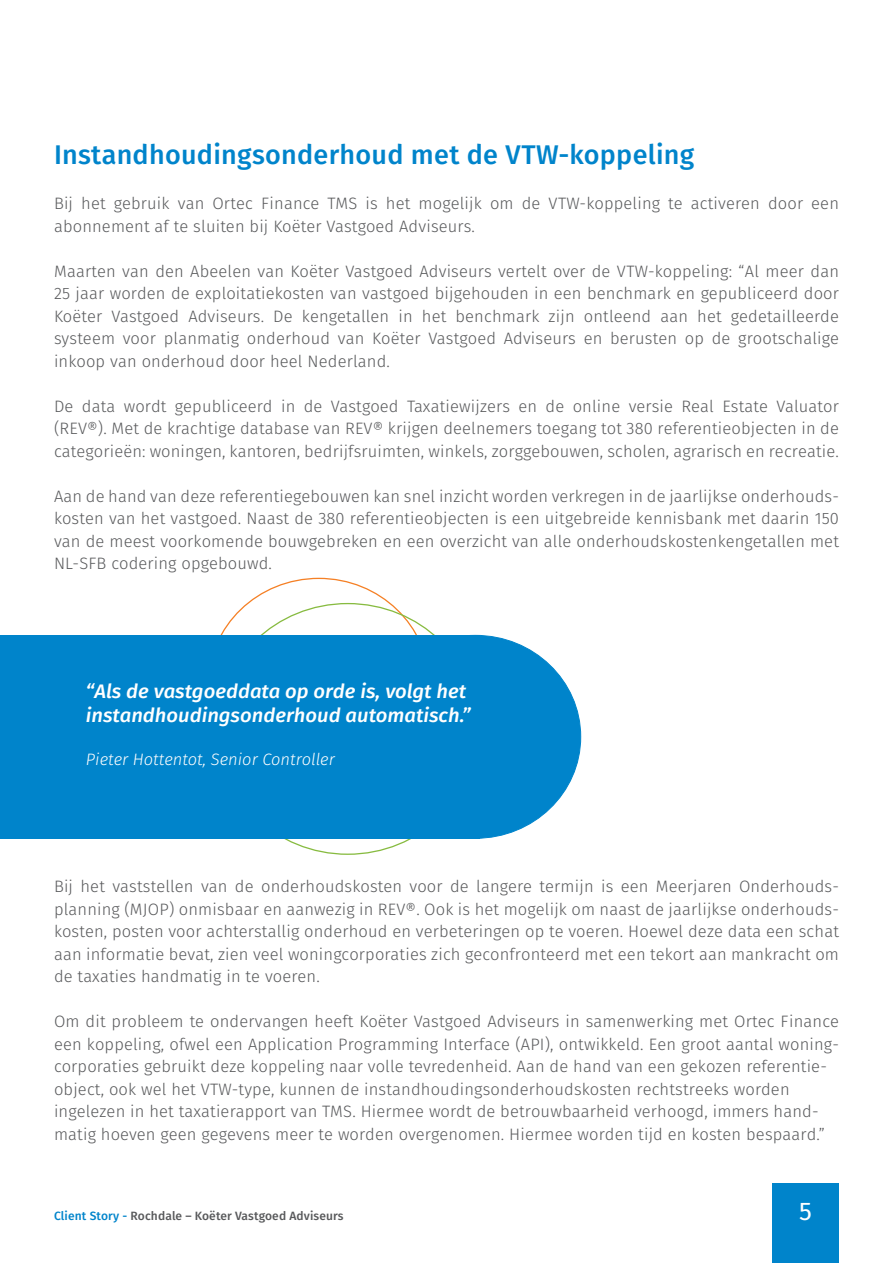
<style>
.page{position:relative;width:893px;height:1263px;background:#fff}
.page>*{position:absolute;margin:0;border:0;box-sizing:border-box;transform-origin:0 0}
.t1{font:500 27px "Fira Sans";letter-spacing:.01em;color:#0084cb}
.t2{font:25.5px "Fira Sans";color:#fff}
.t3{font:italic 500 19.5px/23.4px "Fira Sans";color:#fff;scale:1.04 1}
.t4{font:300 16.5px/22.5px "Fira Sans";letter-spacing:.01em;color:#58595b;text-align:justify}
.t5{font:italic 300 16.5px "Fira Sans";color:#fff}
.t6{font:500 12px "Fira Sans";letter-spacing:.01em;color:#58595b}
.s1{color:#0084cb}
</style>
<div class="page">
<div style="left:772px;top:1183px;width:67px;height:80px;background:#0084cb"></div>
<div style="left:0;top:635px;width:480px;height:203px;background:#0084cb"></div>
<div style="left:370px;top:635px;width:211px;height:203px;background:#0084cb;border-radius:50%"></div>
<h1 class="t1" style="left:54px;top:133px;width:642px">Instandhoudingsonderhoud met de VTW-koppeling</h1>
<p class="t4" style="left:54px;top:192px;width:786px">Bij het gebruik van Ortec Finance TMS is het mogelijk om de VTW-koppeling te activeren door een abonnement af te sluiten bij Koëter Vastgoed Adviseurs.</p>
<p class="t4" style="left:54px;top:260px;width:786px">Maarten van den Abeelen van Koëter Vastgoed Adviseurs vertelt over de VTW-koppeling: “Al meer dan 25 jaar worden de exploitatiekosten van vastgoed bijgehouden in een benchmark en gepubliceerd door Koëter Vastgoed Adviseurs. De kengetallen in het benchmark zijn ontleend aan het gedetailleerde systeem voor planmatig onderhoud van Koëter Vastgoed Adviseurs en berusten op de grootschalige inkoop van onderhoud door heel Nederland.</p>
<p class="t4" style="left:54px;top:395px;width:786px">De data wordt gepubliceerd in de Vastgoed Taxatiewijzers en de online versie Real Estate Valuator (REV®). Met de krachtige database van REV® krijgen deelnemers toegang tot 380 referentieobjecten in de categorieën: woningen, kantoren, bedrijfsruimten, winkels, zorggebouwen, scholen, agrarisch en recreatie.</p>
<p class="t4" style="left:54px;top:485px;width:786px">Aan de hand van deze referentiegebouwen kan snel inzicht worden verkregen in de jaarlijkse onderhouds&shy;kosten van het vastgoed. Naast de 380 referentieobjecten is een uitgebreide kennisbank met daarin 150 van de meest voorkomende bouwgebreken en een overzicht van alle onderhoudskostenkengetallen met NL-SFB codering opgebouwd.</p>
<p class="t3" style="left:86px;top:679px;width:372px">“Als de vastgoeddata op orde is, volgt het instandhoudingsonderhoud automatisch.”</p>
<p class="t5" style="left:86px;top:747px;width:251px">Pieter Hottentot, Senior Controller</p>
<p class="t4" style="left:54px;top:875px;width:786px">Bij het vaststellen van de onderhoudskosten voor de langere termijn is een Meerjaren Onderhouds&shy;planning (MJOP) onmisbaar en aanwezig in REV®. Ook is het mogelijk om naast de jaarlijkse onderhouds&shy;kosten, posten voor achterstallig onderhoud en verbeteringen op te voeren. Hoewel deze data een schat aan informatie bevat, zien veel woningcorporaties zich geconfronteerd met een tekort aan mankracht om de taxaties handmatig in te voeren.</p>
<p class="t4" style="left:54px;top:1010px;width:786px;text-align:left">Om dit probleem te ondervangen heeft Koëter Vastgoed Adviseurs in samenwerking met Ortec Finance een koppeling, ofwel een Application Programming Interface (API), ontwikkeld. Een groot aantal woning&shy;corporaties gebruikt deze koppeling naar volle tevredenheid. Aan de hand van een gekozen referentie&shy;object, ook wel het VTW-type, kunnen de instandhoudingsonderhoudskosten rechtstreeks worden ingelezen in het taxatierapport van TMS. Hiermee wordt de betrouwbaarheid verhoogd, immers hand&shy;matig hoeven geen gegevens meer te worden overgenomen. Hiermee worden tijd en kosten bespaard.”</p>
<p class="t6" style="left:54px;top:1206px;width:291px"><span class="s1">Client Story -</span> Rochdale – Koëter Vastgoed Adviseurs</p>
<h2 class="t2" style="left:799px;top:1192px;width:14px">5</h2>
</div>
